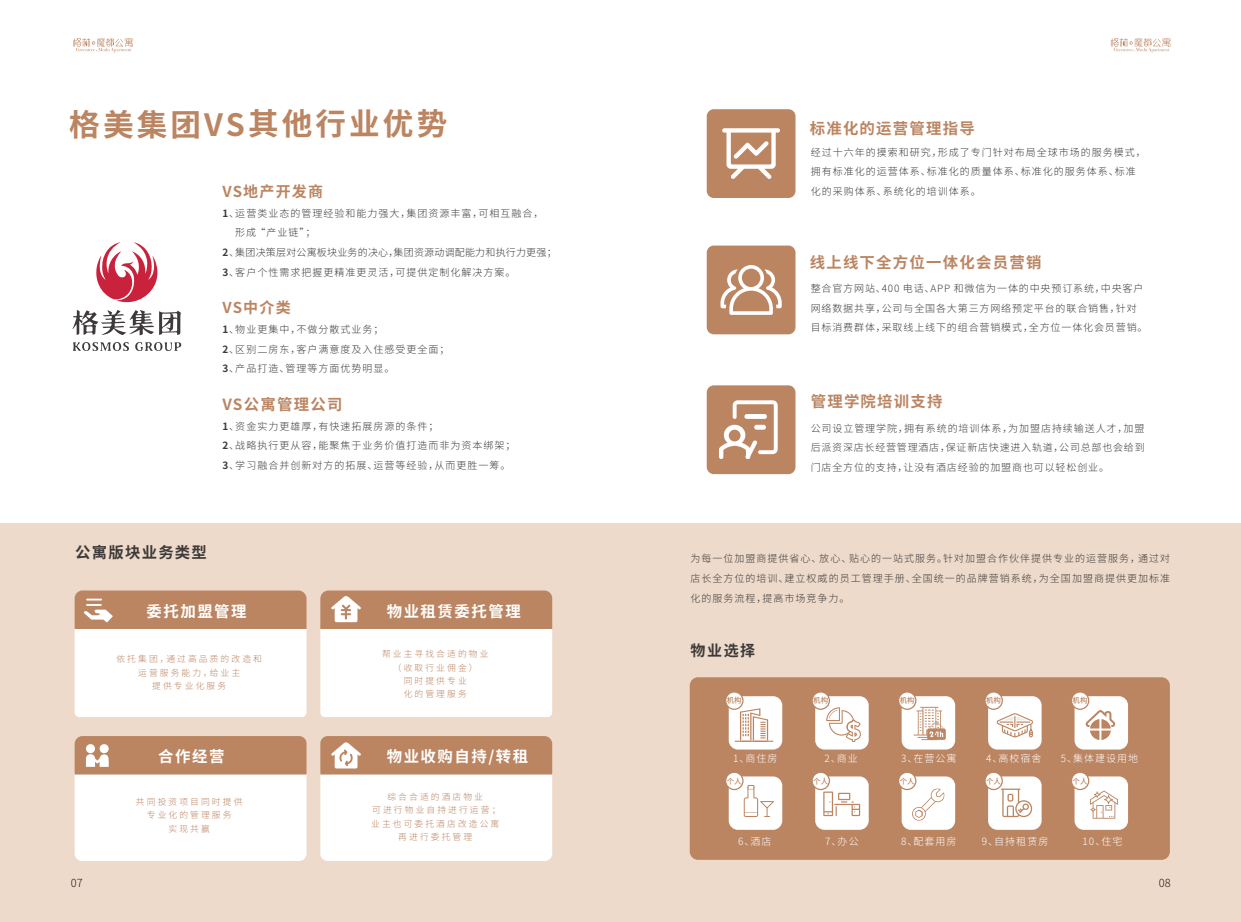
<style>
.page{position:relative;width:1241px;height:922px;background:#fff}
.page>*{position:absolute;margin:0;border:0;box-sizing:border-box;transform-origin:0 0}
.t1{font:700 30.62px "Source Han Sans CN";letter-spacing:.095em;color:#bb8562}
.t2{font:700 15.38px "Source Han Sans CN";letter-spacing:.08em;color:#bb8562}
.t3{font:700 15.38px "Source Han Sans CN";letter-spacing:.1em;color:#fff}
.t4{font:700 15.38px "Source Han Sans CN";letter-spacing:.075em;color:#3d3a39}
.t5{font:700 15px "Source Han Sans CN";letter-spacing:.08em;color:#bb8562}
.t6{font:700 15px "Source Han Sans CN";color:#3d3a39}
.t7{font:300 11.12px "Source Han Sans CN";color:#231815}
.t8{font:300 10px/19.6px "Source Han Sans CN";letter-spacing:.1em;color:#3d3a39}
.t9{font:300 10px "Source Han Sans CN";letter-spacing:.1em;color:#fff}
.t10{font:300 10px "Source Han Sans CN";letter-spacing:.02em;color:#3d3a39}
.t11{font:300 8.75px/13.5px "Source Han Sans CN";letter-spacing:.24em;color:#bb8562;text-align:center}
.t12{font:500 7.5px "Source Han Sans CN";color:#bb8562}
.s1{font-weight:700}
</style>
<div class="page">
<div style="left:0;top:523px;width:1240px;height:398px;background:#eddaca"></div>
<div style="left:689px;top:677px;width:480px;height:182px;background:#bb8562;border-radius:8px"></div>
<div style="left:728px;top:696px;width:54px;height:53px;background:#fff;border-radius:9px"></div>
<div style="left:725px;top:691px;width:17px;height:18px;background:#fff;border-radius:50%"></div>
<div style="left:725px;top:691px;width:18px;height:18px;border:1px solid #bb8562;border-radius:50%"></div>
<div style="left:728px;top:776px;width:54px;height:53px;background:#fff;border-radius:9px"></div>
<div style="left:725px;top:772px;width:17px;height:17px;background:#fff;border-radius:50%"></div>
<div style="left:725px;top:771px;width:18px;height:19px;border:1px solid #bb8562;border-radius:50%"></div>
<div style="left:815px;top:776px;width:53px;height:53px;background:#fff;border-radius:9px"></div>
<div style="left:812px;top:772px;width:17px;height:17px;background:#fff;border-radius:50%"></div>
<div style="left:811px;top:771px;width:18px;height:19px;border:1px solid #bb8562;border-radius:50%"></div>
<div style="left:901px;top:776px;width:54px;height:53px;background:#fff;border-radius:9px"></div>
<svg style="left:898px;top:772px;width:17px;height:17px"></svg>
<div style="left:897px;top:771px;width:19px;height:19px;border:1px solid #bb8562;border-radius:50%"></div>
<div style="left:987px;top:776px;width:54px;height:53px;background:#fff;border-radius:9px"></div>
<div style="left:984px;top:772px;width:18px;height:17px;background:#fff;border-radius:50%"></div>
<div style="left:984px;top:771px;width:18px;height:19px;border:1px solid #bb8562;border-radius:50%"></div>
<div style="left:1074px;top:776px;width:53px;height:53px;background:#fff;border-radius:9px"></div>
<div style="left:1071px;top:772px;width:17px;height:17px;background:#fff;border-radius:50%"></div>
<div style="left:1070px;top:771px;width:19px;height:19px;border:1px solid #bb8562;border-radius:50%"></div>
<div style="left:815px;top:696px;width:53px;height:53px;background:#fff;border-radius:9px"></div>
<div style="left:812px;top:691px;width:17px;height:18px;background:#fff;border-radius:50%"></div>
<div style="left:811px;top:691px;width:18px;height:18px;border:1px solid #bb8562;border-radius:50%"></div>
<div style="left:901px;top:696px;width:54px;height:53px;background:#fff;border-radius:9px"></div>
<div style="left:898px;top:691px;width:17px;height:18px;background:#fff;border-radius:50%"></div>
<div style="left:897px;top:691px;width:19px;height:18px;border:1px solid #bb8562;border-radius:50%"></div>
<div style="left:987px;top:696px;width:54px;height:53px;background:#fff;border-radius:9px"></div>
<div style="left:984px;top:691px;width:18px;height:18px;background:#fff;border-radius:50%"></div>
<div style="left:984px;top:691px;width:18px;height:18px;border:1px solid #bb8562;border-radius:50%"></div>
<div style="left:1074px;top:696px;width:53px;height:53px;background:#fff;border-radius:9px"></div>
<div style="left:1071px;top:691px;width:17px;height:18px;background:#fff;border-radius:50%"></div>
<div style="left:1070px;top:691px;width:19px;height:18px;border:1px solid #bb8562;border-radius:50%"></div>
<svg style="left:739px;top:708px;width:29px;height:32px"></svg>
<hr style="left:734px;top:740px;width:39px;height:1px;background:#bb8562">
<svg style="left:826px;top:707px;width:34px;height:34px"></svg>
<svg style="left:913px;top:706px;width:32px;height:34px"></svg>
<svg style="left:996px;top:713px;width:36px;height:24px"></svg>
<svg style="left:1085px;top:710px;width:29px;height:29px"></svg>
<svg style="left:743px;top:785px;width:30px;height:31px"></svg>
<svg style="left:911px;top:788px;width:33px;height:32px"></svg>
<svg style="left:1001px;top:788px;width:31px;height:29px"></svg>
<svg style="left:1090px;top:790px;width:27px;height:28px"></svg>
<svg style="left:823px;top:791px;width:37px;height:24px"></svg>
<svg style="left:73px;top:38px;width:60px;height:15px"></svg>
<svg style="left:1110px;top:38px;width:60px;height:15px"></svg>
<svg style="left:96px;top:242px;width:61px;height:60px"></svg>
<svg style="left:72px;top:310px;width:109px;height:25px"></svg>
<svg style="left:73px;top:342px;width:56px;height:9px"></svg>
<svg style="left:135px;top:342px;width:46px;height:9px"></svg>
<div style="left:706px;top:109px;width:89px;height:89px;background:#bb8562;border-radius:7px"></div>
<svg style="left:722px;top:128px;width:58px;height:51px"></svg>
<div style="left:706px;top:245px;width:89px;height:89px;background:#bb8562;border-radius:7px"></div>
<svg style="left:720px;top:265px;width:61px;height:50px"></svg>
<div style="left:706px;top:385px;width:89px;height:89px;background:#bb8562;border-radius:7px"></div>
<svg style="left:719px;top:400px;width:58px;height:59px"></svg>
<div style="left:744px;top:414px;width:22px;height:5px;background:#fff;border-radius:2px"></div>
<div style="left:754px;top:424px;width:11px;height:5px;background:#fff;border-radius:2px"></div>
<svg style="left:75px;top:590px;width:231px;height:127px"></svg>
<svg style="left:320px;top:590px;width:232px;height:127px"></svg>
<svg style="left:75px;top:736px;width:231px;height:124px"></svg>
<svg style="left:320px;top:736px;width:232px;height:124px"></svg>
<h1 class="t1" style="left:69px;top:107px;width:380px">格美集团VS其他行业优势</h1>
<h3 class="t5" style="left:222px;top:183px;width:102px">VS地产开发商</h3>
<p class="t8" style="left:222px;top:203px;width:322px"><span class="s1">1</span>、运营类业态的管理经验和能力强大，集团资源丰富，可相互融合，</p>
<p class="t8" style="left:235px;top:223px;width:82px">形成 “产业链”；</p>
<p class="t10" style="left:222px;top:247px;width:336px"><span class="s1">2</span>、集团决策层对公寓板块业务的决心，集团资源动调配能力和执行力更强；</p>
<p class="t8" style="left:222px;top:262px;width:294px"><span class="s1">3</span>、客户个性需求把握更精准更灵活，可提供定制化解决方案。</p>
<h3 class="t5" style="left:222px;top:299px;width:70px">VS中介类</h3>
<p class="t8" style="left:222px;top:320px;width:228px"><span class="s1">1</span>、物业更集中，不做分散式业务；<br><span class="s1">2</span>、区别二房东，客户满意度及入住感受更全面；<br><span class="s1">3</span>、产品打造、管理等方面优势明显。</p>
<h2 class="t2" style="left:222px;top:396px;width:121px">VS公寓管理公司</h2>
<p class="t8" style="left:222px;top:416px;width:294px"><span class="s1">1</span>、资金实力更雄厚，有快速拓展房源的条件；<br><span class="s1">2</span>、战略执行更从容，能聚焦于业务价值打造而非为资本绑架；<br><span class="s1">3</span>、学习融合并创新对方的拓展、运营等经验，从而更胜一筹。</p>
<h2 class="t4" style="left:75px;top:543px;width:133px">公寓版块业务类型</h2>
<h2 class="t3" style="left:146px;top:602px;width:102px">委托加盟管理</h2>
<h2 class="t3" style="left:386px;top:602px;width:135px">物业租赁委托管理</h2>
<p class="t11" style="left:116px;top:652px;width:147px">依托集团，通过高品质的改造和运营服务能力，给业主<br>提供专业化服务</p>
<p class="t11" style="left:382px;top:647px;width:108px">帮业主寻找合适的物业（收取行业佣金）<br>同时提供专业<br>化的管理服务</p>
<h2 class="t3" style="left:158px;top:747px;width:68px">合作经营</h2>
<h2 class="t3" style="left:386px;top:747px;width:143px">物业收购自持/转租</h2>
<p class="t11" style="left:136px;top:794px;width:108px">共同投资项目同时提供专业化的管理服务<br>实现共赢</p>
<p class="t11" style="left:371px;top:789px;width:131px">综合合适的酒店物业<br>可进行物业自持进行运营；业主也可委托酒店改造公寓再进行委托管理</p>
<h2 class="t2" style="left:809px;top:119px;width:167px">标准化的运营管理指导</h2>
<p class="t8" style="left:810px;top:142px;width:337px">经过十六年的摸索和研究，形成了专门针对布局全球市场的服务模式，拥有标准化的运营体系、标准化的质量体系、标准化的服务体系、标准化的采购体系、系统化的培训体系。</p>
<h2 class="t2" style="left:809px;top:253px;width:233px">线上线下全方位一体化会员营销</h2>
<p class="t8" style="left:810px;top:278px;width:338px">整合官方网站、400 电话、APP 和微信为一体的中央预订系统，中央客户网络数据共享，公司与全国各大第三方网络预定平台的联合销售，针对目标消费群体，采取线上线下的组合营销模式，全方位一体化会员营销。</p>
<h2 class="t2" style="left:810px;top:393px;width:133px">管理学院培训支持</h2>
<p class="t8" style="left:810px;top:418px;width:335px;text-align:justify">公司设立管理学院，拥有系统的培训体系，为加盟店持续输送人才，加盟后派资深店长经营管理酒店，保证新店快速进入轨道，公司总部也会给到门店全方位的支持，让没有酒店经验的加盟商也可以轻松创业。</p>
<p class="t8" style="left:690px;top:549px;width:481px;text-align:justify">为每一位加盟商提供省心、放心、贴心的一站式服务。针对加盟合作伙伴提供专业的运营服务，通过对店长全方位的培训、建立权威的员工管理手册、全国统一的品牌营销系统，为全国加盟商提供更加标准化的服务流程，提高市场竞争力。</p>
<h3 class="t6" style="left:690px;top:641px;width:66px">物业选择</h3>
<p class="t12" style="left:726px;top:696px;width:16px">机构</p>
<p class="t12" style="left:813px;top:696px;width:16px">机构</p>
<p class="t12" style="left:899px;top:696px;width:16px">机构</p>
<p class="t12" style="left:985px;top:696px;width:16px">机构</p>
<p class="t12" style="left:1072px;top:696px;width:16px">机构</p>
<p class="t9" style="left:733px;top:752px;width:46px">1、商住房</p>
<p class="t9" style="left:900px;top:752px;width:57px">3、在营公寓</p>
<p class="t9" style="left:986px;top:752px;width:57px">4、高校宿舍</p>
<p class="t9" style="left:824px;top:752px;width:35px">2、商业</p>
<p class="t9" style="left:1060px;top:752px;width:79px">5、集体建设用地</p>
<p class="t12" style="left:726px;top:776px;width:16px">个人</p>
<p class="t12" style="left:813px;top:776px;width:16px">个人</p>
<p class="t12" style="left:899px;top:776px;width:16px">个人</p>
<p class="t12" style="left:985px;top:776px;width:16px">个人</p>
<p class="t12" style="left:1072px;top:776px;width:16px">个人</p>
<p class="t9" style="left:738px;top:835px;width:35px">6、酒店</p>
<p class="t9" style="left:825px;top:835px;width:35px">7、办公</p>
<p class="t9" style="left:900px;top:835px;width:57px">8、配套用房</p>
<p class="t9" style="left:1082px;top:835px;width:41px">10、住宅</p>
<p class="t9" style="left:981px;top:835px;width:68px">9、自持租赁房</p>
<p class="t7" style="left:71px;top:876px;width:13px">07</p>
<p class="t7" style="left:1158px;top:876px;width:13px">08</p>
</div>
